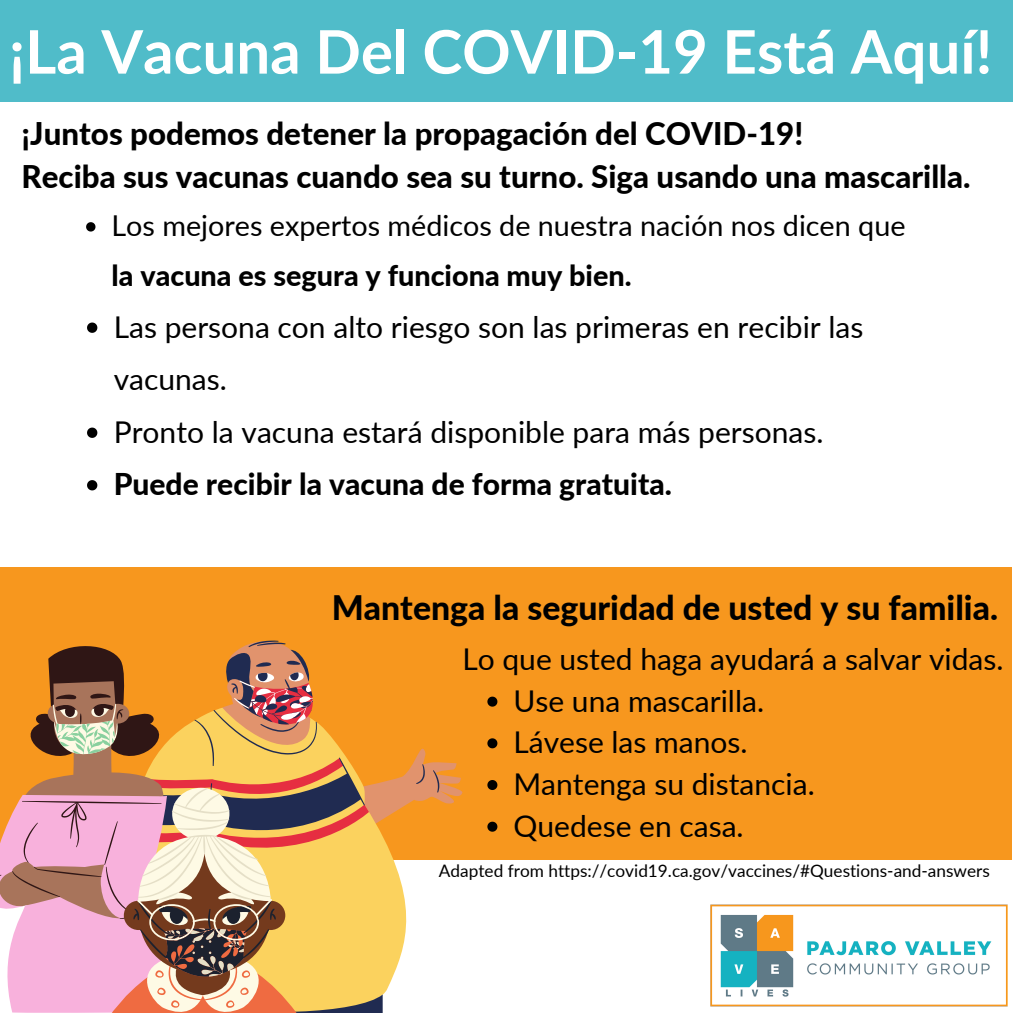
<style>
.page{position:relative;width:1013px;height:1013px;background:#fff}
.page>*{position:absolute;margin:0;border:0;box-sizing:border-box;transform-origin:0 0}
.t1{font:700 60px "Lato";color:#fff}
.t2{font:800 33.75px "Lato";color:#000}
.t3{font:800 31.25px "Lato";color:#000}
.t4{font:30px/52.5px "Lato";color:#000}
.t5{font:800 30px "Lato";color:#000}
.t6{font:28.75px/49.8px "Lato";color:#000}
.t7{font:17.25px "Lato";color:#000}
.s1{font-weight:800}
</style>
<div class="page">
<div style="left:0;top:567px;width:1012px;height:293px;background:#f7971e"></div>
<svg style="left:439px;top:762px;width:23px;height:42px"></svg>
<svg style="left:177px;top:640px;width:262px;height:372px"></svg>
<div style="left:0;top:0;width:1012px;height:101px;background:#50bcc9"></div>
<svg style="left:30px;top:646px;width:147px;height:141px"></svg>
<svg style="left:53px;top:703px;width:65px;height:55px;background:#ab9e84"></svg>
<svg style="left:0;top:787px;width:297px;height:225px;background:#d29f9c"></svg>
<img style="left:710px;top:904px;width:298px;height:103px">
<svg style="left:86px;top:222px;width:9px;height:9px"></svg>
<svg style="left:87px;top:322px;width:10px;height:11px"></svg>
<svg style="left:87px;top:427px;width:10px;height:11px"></svg>
<svg style="left:87px;top:480px;width:10px;height:10px"></svg>
<svg style="left:487px;top:696px;width:10px;height:10px"></svg>
<svg style="left:487px;top:738px;width:10px;height:10px"></svg>
<svg style="left:487px;top:780px;width:10px;height:10px"></svg>
<svg style="left:487px;top:821px;width:10px;height:10px"></svg>
<p class="t1" style="left:9px;top:14px;width:985px">¡La Vacuna Del COVID-19 Está Aquí!</p>
<p class="t3" style="left:22px;top:114px;width:783px">¡Juntos podemos detener la propagación del COVID-19!</p>
<p class="t3" style="left:22px;top:157px;width:950px">Reciba sus vacunas cuando sea su turno. Siga usando una mascarilla.</p>
<p class="t6" style="left:111px;top:200px;width:795px">Los mejores expertos médicos de nuestra nación nos dicen que <span class="s1">la vacuna es segura y funciona muy bien.</span></p>
<p class="t4" style="left:114px;top:300px;width:751px">Las persona con alto riesgo son las primeras en recibir las vacunas.</p>
<p class="t4" style="left:114px;top:405px;width:711px">Pronto la vacuna estará disponible para más personas.</p>
<p class="t5" style="left:114px;top:465px;width:559px">Puede recibir la vacuna de forma gratuita.</p>
<p class="t2" style="left:332px;top:586px;width:668px">Mantenga la seguridad de usted y su familia.</p>
<p class="t4" style="left:462px;top:632px;width:542px">Lo que usted haga ayudará a salvar vidas.</p>
<p class="t4" style="left:513px;top:673px;width:252px">Use una mascarilla.</p>
<p class="t4" style="left:513px;top:715px;width:236px">Lávese las manos.</p>
<p class="t4" style="left:513px;top:757px;width:303px">Mantenga su distancia.</p>
<p class="t4" style="left:513px;top:798px;width:232px">Quedese en casa.</p>
<p class="t7" style="left:439px;top:860px;width:552px">Adapted from https://covid19.ca.gov/vaccines/#Questions-and-answers</p>
</div>
